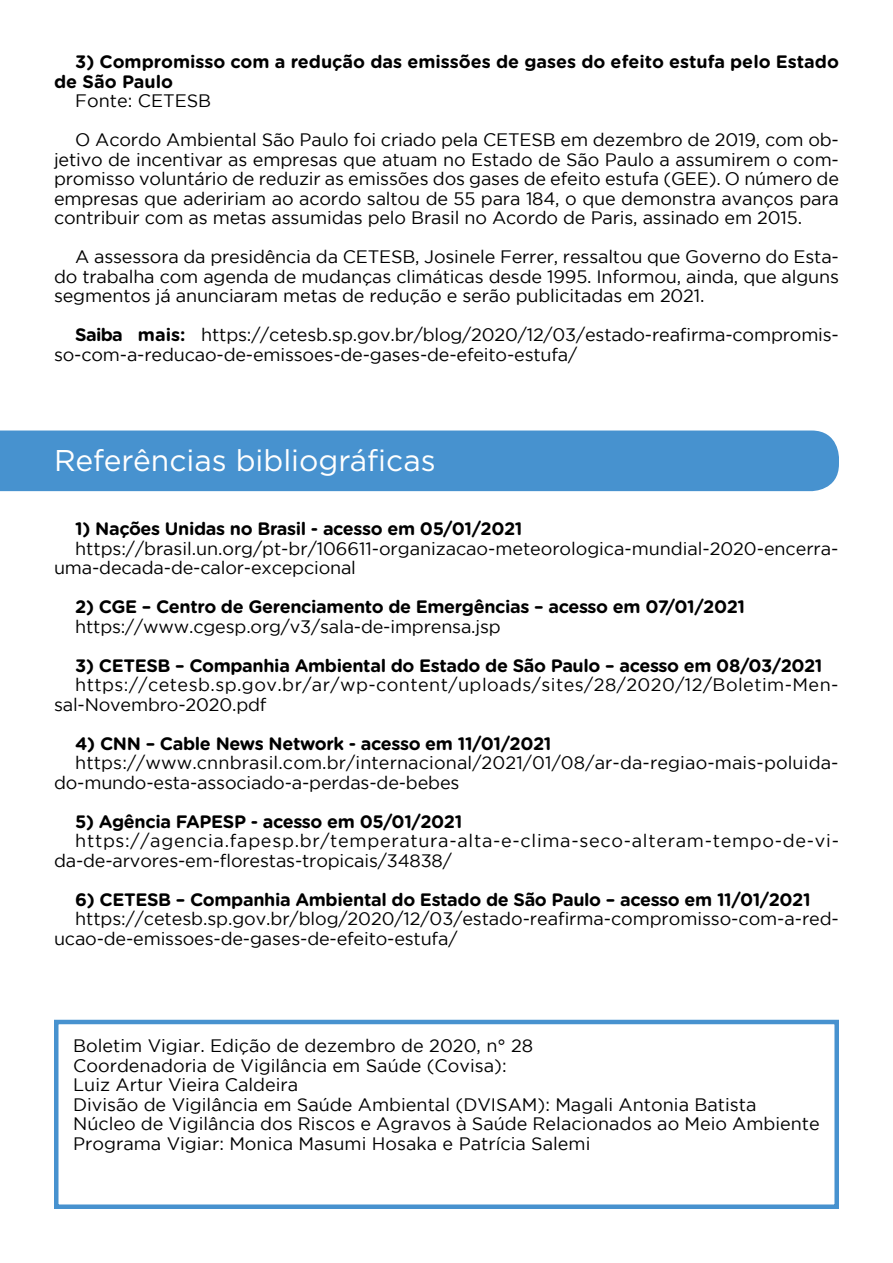
<style>
.page{position:relative;width:893px;height:1263px;background:#fff}
.page>*{position:absolute;margin:0;border:0;box-sizing:border-box;transform-origin:0 0}
.t1{font:30px "Gotham";color:#fff}
.t2{font:18px/19.5px "Gotham";letter-spacing:-.005em;color:#000}
.t3{font:700 18px "Gotham Rounded";letter-spacing:-.02em;color:#000}
.t4{font:18px/19.5px "Gotham";letter-spacing:.04em;color:#000}
.t5{font:18px/19.5px "Gotham";letter-spacing:.025em;color:#000}
.t6{font:700 18px/19.5px "Gotham Rounded";color:#000}
.s1{font-family:"Gotham Rounded";font-weight:700}
</style>
<div class="page">
<div style="left:0;top:430px;width:839px;height:61px;background:#4792cf"></div>
<div style="left:54px;top:1020px;width:785px;height:189px;border:4px solid #4792cf"></div>
<p class="t6" style="left:54px;top:52px;width:786px;text-indent:21px">3) Compromisso com a redução das emissões de gases do efeito estufa pelo Estado de São Paulo</p>
<p class="t2" style="left:75px;top:81px;width:765px;line-height:39px">Fonte: CETESB<br>O Acordo Ambiental São Paulo foi criado pela CETESB em dezembro de 2019, com ob-</p>
<p class="t2" style="left:54px;top:149px;width:786px;text-align:justify">jetivo de incentivar as empresas que atuam no Estado de São Paulo a assumirem o com&shy;promisso voluntário de reduzir as emissões dos gases de efeito estufa (GEE). O número de empresas que adeririam ao acordo saltou de 55 para 184, o que demonstra avanços para contribuir com as metas assumidas pelo Brasil no Acordo de Paris, assinado em 2015.</p>
<p class="t2" style="left:54px;top:247px;width:786px;text-align:justify;text-indent:21px">A assessora da presidência da CETESB, Josinele Ferrer, ressaltou que Governo do Esta&shy;do trabalha com agenda de mudanças climáticas desde 1995. Informou, ainda, que alguns segmentos já anunciaram metas de redução e serão publicitadas em 2021.</p>
<p class="t2" style="left:54px;top:325px;width:786px;text-indent:21px"><span class="s1">Saiba mais:</span> https://cetesb.sp.gov.br/blog/2020/12/03/estado-reafirma-compromis&shy;so-com-a-reducao-de-emissoes-de-gases-de-efeito-estufa/</p>
<h1 class="t1" style="left:54px;top:441px;width:383px">Referências bibliográficas</h1>
<p class="t3" style="left:75px;top:516px;width:449px">1) Nações Unidas no Brasil - acesso em 05/01/2021</p>
<p class="t2" style="left:54px;top:538px;width:786px;text-indent:21px">https://brasil.un.org/pt-br/106611-organizacao-meteorologica-mundial-2020-encerra&shy;uma-decada-de-calor-excepcional</p>
<p class="t3" style="left:75px;top:594px;width:671px">2) CGE – Centro de Gerenciamento de Emergências – acesso em 07/01/2021</p>
<p class="t2" style="left:75px;top:616px;width:427px">https://www.cgesp.org/v3/sala-de-imprensa.jsp</p>
<p class="t3" style="left:75px;top:652px;width:749px">3) CETESB – Companhia Ambiental do Estado de São Paulo – acesso em 08/03/2021</p>
<p class="t5" style="left:54px;top:675px;width:786px;text-indent:21px">https://cetesb.sp.gov.br/ar/wp-content/uploads/sites/28/2020/12/Boletim-Men&shy;sal-Novembro-2020.pdf</p>
<p class="t3" style="left:75px;top:730px;width:478px">4) CNN – Cable News Network - acesso em 11/01/2021</p>
<p class="t2" style="left:54px;top:753px;width:786px;text-indent:21px">https://www.cnnbrasil.com.br/internacional/2021/01/08/ar-da-regiao-mais-poluida&shy;do-mundo-esta-associado-a-perdas-de-bebes</p>
<p class="t3" style="left:75px;top:808px;width:389px">5) Agência FAPESP - acesso em 05/01/2021</p>
<p class="t4" style="left:54px;top:831px;width:786px;text-indent:21px">https://agencia.fapesp.br/temperatura-alta-e-clima-seco-alteram-tempo-de-vi&shy;da-de-arvores-em-florestas-tropicais/34838/</p>
<p class="t3" style="left:75px;top:886px;width:737px">6) CETESB – Companhia Ambiental do Estado de São Paulo – acesso em 11/01/2021</p>
<p class="t2" style="left:54px;top:909px;width:786px;text-indent:21px">https://cetesb.sp.gov.br/blog/2020/12/03/estado-reafirma-compromisso-com-a-red&shy;ucao-de-emissoes-de-gases-de-efeito-estufa/</p>
<p class="t2" style="left:73px;top:1036px;width:748px">Boletim Vigiar. Edição de dezembro de 2020, n° 28<br>Coordenadoria de Vigilância em Saúde (Covisa):<br>Luiz Artur Vieira Caldeira<br>Divisão de Vigilância em Saúde Ambiental (DVISAM): Magali Antonia Batista Núcleo de Vigilância dos Riscos e Agravos à Saúde Relacionados ao Meio Ambiente Programa Vigiar: Monica Masumi Hosaka e Patrícia Salemi</p>
</div>
